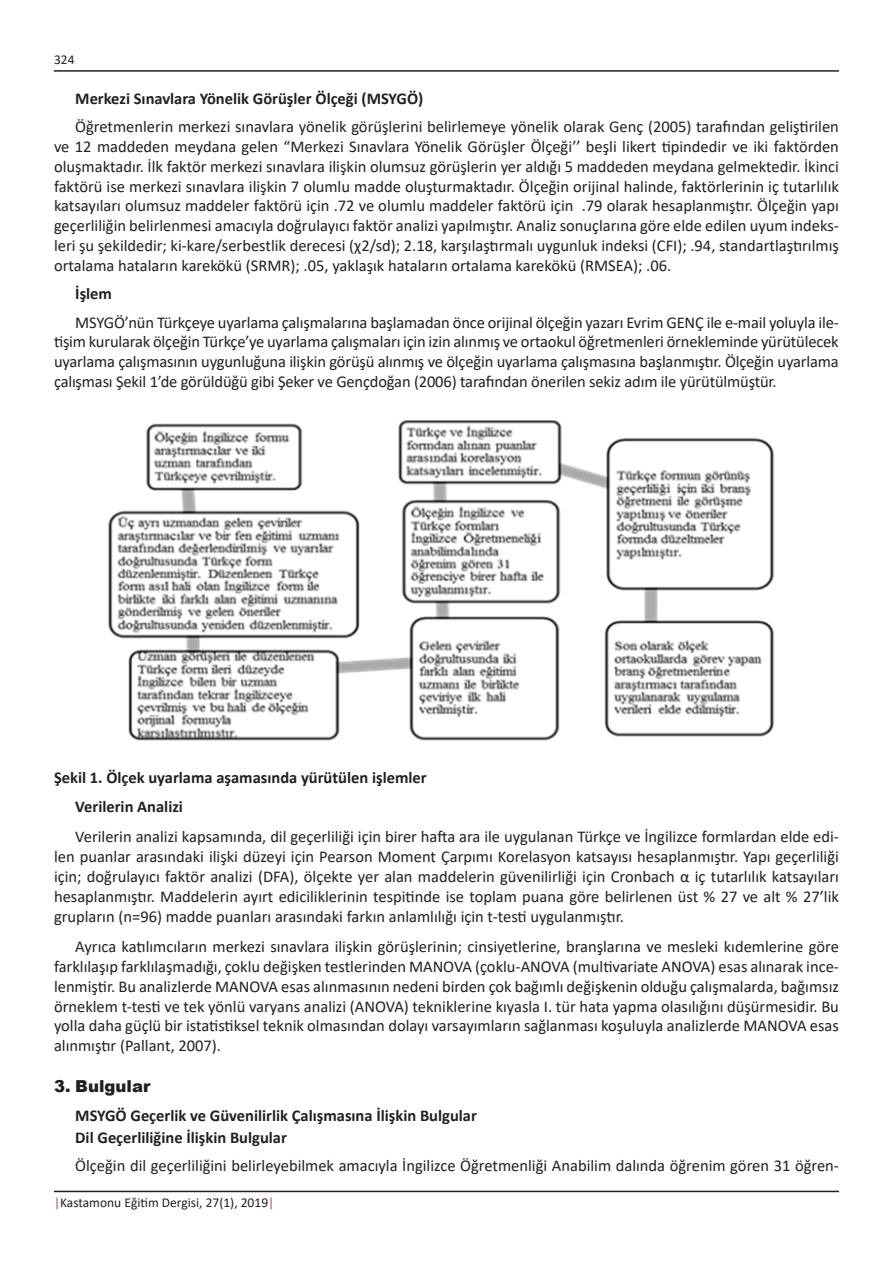
<style>
.page{position:relative;width:893px;height:1263px;background:#fff}
.page>*{position:absolute;margin:0;border:0;box-sizing:border-box;transform-origin:0 0}
.metin{font:16.5px/19.8px "Calibri";color:#231f20;text-align:justify}
.metin_koyu{font:700 16.5px "Calibri";color:#231f20}
.resim{font:700 16.5px "Calibri";color:#231f20}
.t1{font:900 16.5px "Arial";color:#231f20}
.t2{font:13.5px "Calibri";color:#231f20}
.s1{font-weight:300;color:#8c171b}
</style>
<div class="page">
<hr style="left:54px;top:1191px;width:785px;height:1px;background:#231f20">
<hr style="left:54px;top:70px;width:785px;height:2px;background:#231f20">
<img style="left:108px;top:420px;width:666px;height:321px">
<p class="t2" style="left:54px;top:50px;width:22px">324</p>
<p class="metin_koyu" style="left:75px;top:87px;width:350px">Merkezi Sınavlara Yönelik Görüşler Ölçeği (MSYGÖ)</p>
<p class="metin" style="left:54px;top:116px;width:786px;text-indent:21px">Öğretmenlerin merkezi sınavlara yönelik görüşlerini belirlemeye yönelik olarak Genç (2005) tarafından geliştirilen ve 12 maddeden meydana gelen “Merkezi Sınavlara Yönelik Görüşler Ölçeği’’ beşli likert tipindedir ve iki faktörden oluşmaktadır. İlk faktör merkezi sınavlara ilişkin olumsuz görüşlerin yer aldığı 5 maddeden meydana gelmektedir. İkinci faktörü ise merkezi sınavlara ilişkin 7 olumlu madde oluşturmaktadır. Ölçeğin orijinal halinde, faktörlerinin iç tutarlılık katsayıları olumsuz maddeler faktörü için .72 ve olumlu maddeler faktörü için .79 olarak hesaplanmıştır. Ölçeğin yapı geçerliliğin belirlenmesi amacıyla doğrulayıcı faktör analizi yapılmıştır. Analiz sonuçlarına göre elde edilen uyum indeks&shy;leri şu şekildedir; ki-kare/serbestlik derecesi (χ2/sd); 2.18, karşılaştırmalı uygunluk indeksi (CFI); .94, standartlaştırılmış ortalama hataların karekökü (SRMR); .05, yaklaşık hataların ortalama karekökü (RMSEA); .06.</p>
<p class="metin_koyu" style="left:75px;top:282px;width:38px">İşlem</p>
<p class="metin" style="left:54px;top:312px;width:786px;text-indent:21px">MSYGÖ’nün Türkçeye uyarlama çalışmalarına başlamadan önce orijinal ölçeğin yazarı Evrim GENÇ ile e-mail yoluyla ile&shy;tişim kurularak ölçeğin Türkçe’ye uyarlama çalışmaları için izin alınmış ve ortaokul öğretmenleri örnekleminde yürütülecek uyarlama çalışmasının uygunluğuna ilişkin görüşü alınmış ve ölçeğin uyarlama çalışmasına başlanmıştır. Ölçeğin uyarlama çalışması Şekil 1’de görüldüğü gibi Şeker ve Gençdoğan (2006) tarafından önerilen sekiz adım ile yürütülmüştür.</p>
<p class="resim" style="left:54px;top:766px;width:374px">Şekil 1. Ölçek uyarlama aşamasında yürütülen işlemler</p>
<p class="metin_koyu" style="left:75px;top:795px;width:109px">Verilerin Analizi</p>
<p class="metin" style="left:54px;top:827px;width:786px;text-indent:21px">Verilerin analizi kapsamında, dil geçerliliği için birer hafta ara ile uygulanan Türkçe ve İngilizce formlardan elde edi&shy;len puanlar arasındaki ilişki düzeyi için Pearson Moment Çarpımı Korelasyon katsayısı hesaplanmıştır. Yapı geçerliliği için; doğrulayıcı faktör analizi (DFA), ölçekte yer alan maddelerin güvenilirliği için Cronbach α iç tutarlılık katsayıları hesaplanmıştır. Maddelerin ayırt ediciliklerinin tespitinde ise toplam puana göre belirlenen üst % 27 ve alt % 27’lik grupların (n=96) madde puanları arasındaki farkın anlamlılığı için t-testi uygulanmıştır.</p>
<p class="metin" style="left:54px;top:936px;width:786px;text-indent:21px">Ayrıca katılımcıların merkezi sınavlara ilişkin görüşlerinin; cinsiyetlerine, branşlarına ve mesleki kıdemlerine göre farklılaşıp farklılaşmadığı, çoklu değişken testlerinden MANOVA (çoklu-ANOVA (multivariate ANOVA) esas alınarak ince&shy;lenmiştir. Bu analizlerde MANOVA esas alınmasının nedeni birden çok bağımlı değişkenin olduğu çalışmalarda, bağımsız örneklem t-testi ve tek yönlü varyans analizi (ANOVA) tekniklerine kıyasla I. tür hata yapma olasılığını düşürmesidir. Bu yolla daha güçlü bir istatistiksel teknik olmasından dolayı varsayımların sağlanması koşuluyla analizlerde MANOVA esas alınmıştır (Pallant, 2007).</p>
<p class="t1" style="left:54px;top:1074px;width:98px">3. Bulgular</p>
<p class="metin_koyu" style="left:75px;top:1104px;width:403px">MSYGÖ Geçerlik ve Güvenilirlik Çalışmasına İlişkin Bulgular</p>
<p class="metin_koyu" style="left:75px;top:1126px;width:213px">Dil Geçerliliğine İlişkin Bulgular</p>
<p class="metin" style="left:75px;top:1155px;width:765px">Ölçeğin dil geçerliliğini belirleyebilmek amacıyla İngilizce Öğretmenliği Anabilim dalında öğrenim gören 31 öğren-</p>
<p class="t2" style="left:54px;top:1193px;width:222px"><span class="s1">|</span>Kastamonu Eğitim Dergisi, 27(1), 2019<span class="s1">|</span></p>
</div>
